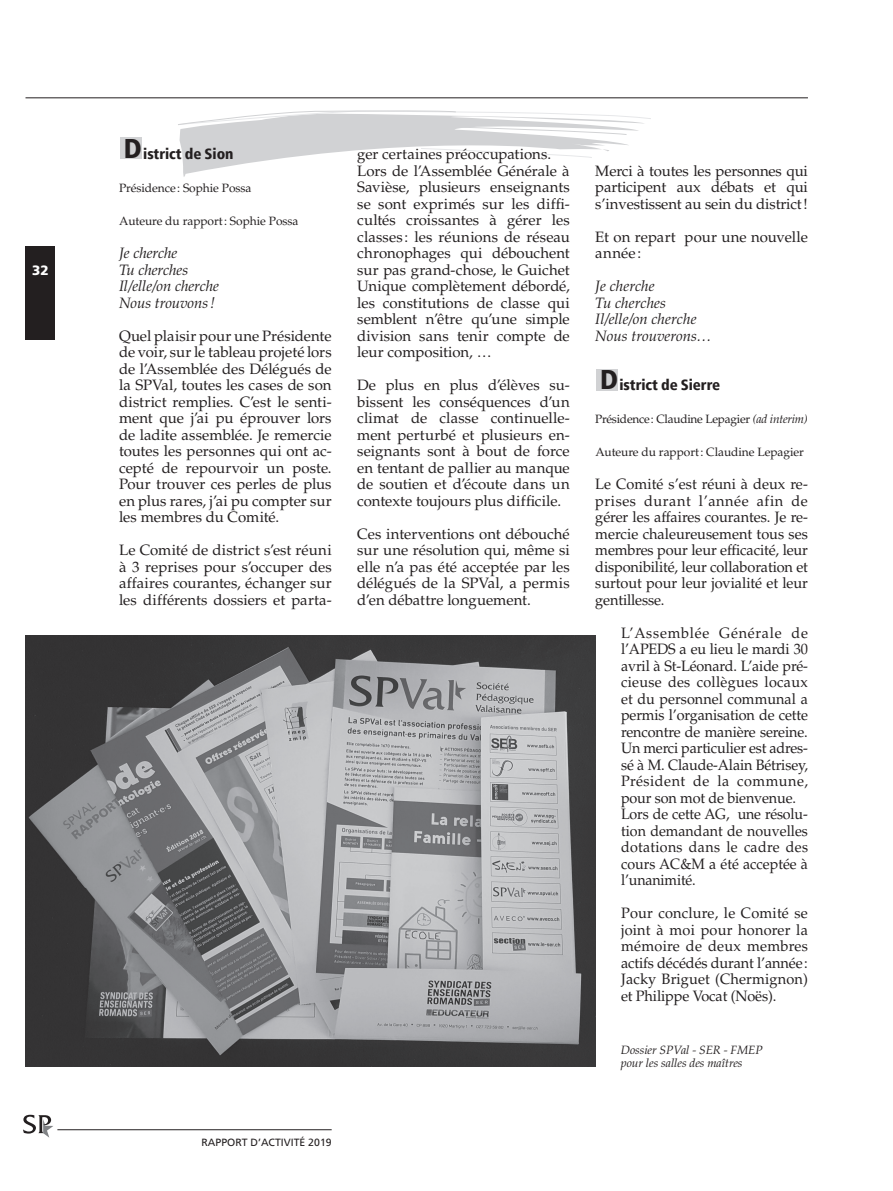
<style>
.page{position:relative;width:893px;height:1191px;background:#fff}
.page>*{position:absolute;margin:0;border:0;box-sizing:border-box;transform-origin:0 0}
.t1{font:15px/16.5px "Palatino LT Std";letter-spacing:-.005em;color:#231f20;text-align:justify}
.t2{font:15px/16.5px "Palatino LT Std";letter-spacing:-.005em;color:#231f20;scale:.96 1}
.t3{font:italic 15px/16.5px "Palatino LT Std";letter-spacing:-.005em;color:#231f20}
.t4{font:900 condensed 15px "Frutiger LT";letter-spacing:-.005em;color:#231f20}
.t5{font:900 13.5px "Frutiger";color:#fff}
.t6{font:12px "Palatino LT Std";letter-spacing:-.005em;color:#231f20}
.t7{font:italic 12px/13.5px "Palatino LT Std";letter-spacing:-.005em;color:#231f20}
.t8{font:10.5px "Frutiger";color:#231f20}
.s1{font-size:27px}
.s2{font-style:italic}
</style>
<div class="page">
<svg style="left:178px;top:111px;width:473px;height:66px"></svg>
<hr style="left:57px;top:1129px;width:275px;height:1px;background:#231f20">
<div style="left:26px;top:247px;width:29px;height:93px;background:#231f20"></div>
<svg style="left:23px;top:1114px;width:30px;height:23px"></svg>
<hr style="left:26px;top:97px;width:782px;height:1px;background:#231f20">
<div style="left:121px;top:138px;width:21px;height:21px;background:#d1d2d4"></div>
<div style="left:597px;top:369px;width:21px;height:21px;background:#d1d2d4"></div>
<img style="left:26px;top:635px;width:569px;height:432px">
<p class="t5" style="left:32px;top:262px;width:18px">32</p>
<p class="t4" style="left:124px;top:145px;width:111px"><span class="s1">D</span>istrict de Sion</p>
<p class="t6" style="left:119px;top:181px;width:134px">Présidence: Sophie Possa</p>
<p class="t6" style="left:119px;top:214px;width:181px">Auteure du rapport: Sophie Possa</p>
<p class="t3" style="left:119px;top:245px;width:101px">Je cherche<br>Tu cherches<br>Il/elle/on cherche<br>Nous trouvons!</p>
<p class="t1" style="left:119px;top:327px;width:214px">Quel plaisir pour une Présidente de voir, sur le tableau projeté lors de l’Assemblée des Délégués de la SPVal, toutes les cases de son district remplies. C’est le senti&shy;ment que j’ai pu éprouver lors de ladite assemblée. Je remercie toutes les personnes qui ont ac&shy;cepté de repourvoir un poste.<br>Pour trouver ces perles de plus en plus rares, j’ai pu compter sur les membres du Comité.</p>
<p class="t1" style="left:119px;top:542px;width:214px">Le Comité de district s’est réuni à 3 reprises pour s’occuper des affaires courantes, échanger sur les différents dossiers et parta-</p>
<p class="t1" style="left:357px;top:146px;width:214px;text-align:left">ger certaines préoccupations.<br>Lors de l’Assemblée Générale à<br>Savièse, plusieurs enseignants se sont exprimés sur les diffi&shy;cultés croissantes à gérer les classes : les réunions de réseau chronophages qui débouchent sur pas grand-chose, le Guichet<br>Unique complètement débordé, les constitutions de classe qui semblent n’être qu’une simple division sans tenir compte de leur composition, …</p>
<p class="t1" style="left:357px;top:377px;width:214px">De plus en plus d’élèves su&shy;bissent les conséquences d’un climat de classe continuelle&shy;ment perturbé et plusieurs en&shy;seignants sont à bout de force en tentant de pallier au manque de soutien et d’écoute dans un contexte toujours plus difficile.</p>
<p class="t1" style="left:357px;top:525px;width:214px">Ces interventions ont débouché sur une résolution qui, même si elle n’a pas été acceptée par les délégués de la SPVal, a permis d’en débattre longuement.</p>
<p class="t1" style="left:595px;top:162px;width:214px">Merci à toutes les personnes qui participent aux débats et qui s’investissent au sein du district!</p>
<p class="t1" style="left:595px;top:228px;width:214px">Et on repart pour une nouvelle année:</p>
<p class="t3" style="left:595px;top:278px;width:118px">Je cherche<br>Tu cherches<br>Il/elle/on cherche<br>Nous trouverons…</p>
<p class="t4" style="left:600px;top:376px;width:122px"><span class="s1">D</span>istrict de Sierre</p>
<p class="t6" style="left:595px;top:412px;width:214px">Présidence: Claudine Lepagier <span class="s2">(ad interim)</span></p>
<p class="t6" style="left:595px;top:445px;width:210px">Auteure du rapport: Claudine Lepagier</p>
<p class="t1" style="left:595px;top:476px;width:214px">Le Comité s’est réuni à deux re&shy;prises durant l’année afin de gérer les affaires courantes. Je re&shy;mercie chaleureusement tous ses membres pour leur efficacité, leur disponibilité, leur collaboration et surtout pour leur jovialité et leur gentillesse.</p>
<p class="t2" style="left:621px;top:624px;width:196px">L’Assemblée Générale de l’APEDS a eu lieu le mardi 30 avril à St-Léonard. L’aide pré&shy;cieuse des collègues locaux et du personnel communal a permis l’organisation de cette rencontre de manière sereine.<br>Un merci particulier est adres&shy;sé à M. Claude-Alain Bétrisey,<br>Président de la commune, pour son mot de bienvenue.<br>Lors de cette AG, une résolu&shy;tion demandant de nouvelles dotations dans le cadre des cours AC&amp;M a été acceptée à l’unanimité.</p>
<p class="t1" style="left:621px;top:905px;width:188px">Pour conclure, le Comité se joint à moi pour honorer la mémoire de deux membres actifs décédés durant l’année:<br>Jacky Briguet (Chermignon) et Philippe Vocat (Noës).</p>
<p class="t7" style="left:621px;top:1043px;width:143px">Dossier SPVal - SER - FMEP pour les salles des maîtres</p>
<p class="t8" style="left:202px;top:1136px;width:132px">RAPPORT D’ACTIVITÉ 2019</p>
</div>
